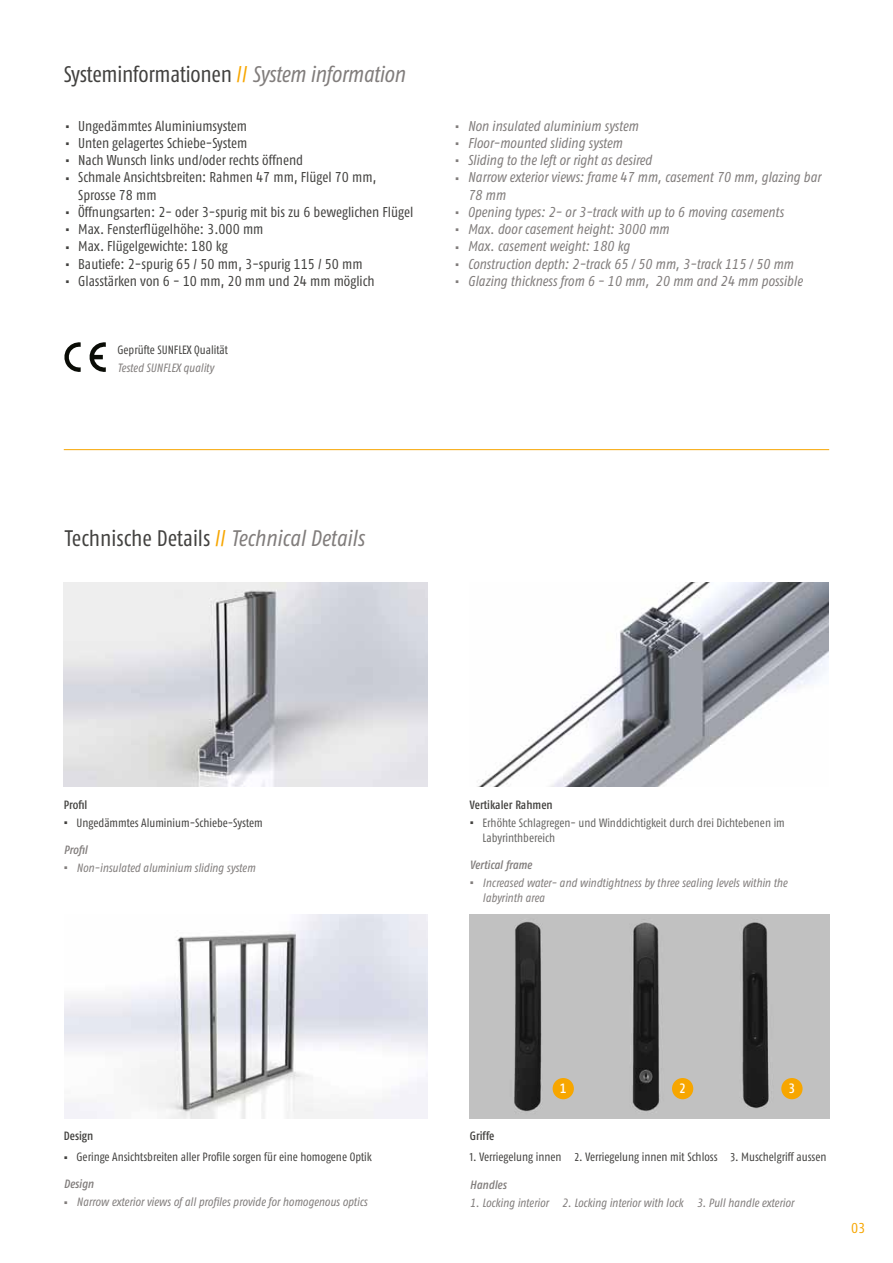
<style>
.page{position:relative;width:893px;height:1263px;background:#fff}
.page>*{position:absolute;margin:0;border:0;box-sizing:border-box;transform-origin:0 0}
.t1{font:22.5px "Fago Co Regular Tf";letter-spacing:-.01em;color:#42413f}
.t2{font:italic 14.25px/17.2px "Fago Co Regular Tf";color:#817d7c}
.t3{font:14.25px/17.2px "Fago Co Regular Tf";color:#42413f}
.t4{font:14.25px "Fago Co Regular Tf";color:#f7a600}
.t5{font:13.5px "Fago Co Med Tf";color:#fff}
.t6{font:italic 12px/15px "Fago Co Regular Tf";color:#817d7c}
.t7{font:12px "Fago Co Regular Lf";color:#42413f}
.t8{font:12px/15px "Fago Co Regular Lf";letter-spacing:-.005em;color:#656462}
.t9{font:12px "Fago Co Med Tf";color:#42413f}
.t10{font:italic 12px "Fago Co Med Tf";color:#817d7c}
.t11{font:12px "Fago Co Regular Tf";color:#42413f}
.s1{color:#f7a600}
.s2{font-style:italic;color:#817d7c}
.s3{color:#42413f}
</style>
<div class="page">
<svg style="left:64px;top:342px;width:17px;height:30px"></svg>
<svg style="left:89px;top:342px;width:17px;height:30px"></svg>
<hr style="left:64px;top:449px;width:765px;height:1px;background:#f7a600">
<img style="left:470px;top:914px;width:360px;height:204px">
<img style="left:479px;top:583px;width:350px;height:203px">
<img style="left:64px;top:914px;width:363px;height:205px">
<img style="left:64px;top:583px;width:363px;height:203px">
<div style="left:553px;top:1078px;width:21px;height:21px;background:#f7a600;border-radius:50%"></div>
<div style="left:672px;top:1078px;width:21px;height:21px;background:#f7a600;border-radius:50%"></div>
<div style="left:781px;top:1078px;width:22px;height:21px;background:#f7a600;border-radius:50%"></div>
<h1 class="t1" style="left:64px;top:61px;width:343px">Systeminformationen <span class="s1">//</span> <span class="s2">System information</span></h1>
<p class="t3" style="left:65px;top:117px;width:183px">▪ Ungedämmtes Aluminiumsystem</p>
<p class="t3" style="left:65px;top:134px;width:183px">▪ Unten gelagertes Schiebe-System</p>
<p class="t3" style="left:65px;top:151px;width:239px">▪ Nach Wunsch links und/oder rechts öffnend</p>
<p class="t3" style="left:78px;top:169px;width:300px;text-indent:-13px">▪ Schmale Ansichtsbreiten: Rahmen 47 mm, Flügel 70 mm,<br>Sprosse 78 mm</p>
<p class="t3" style="left:65px;top:203px;width:349px">▪ Öffnungsarten: 2- oder 3-spurig mit bis zu 6 beweglichen Flügel</p>
<p class="t3" style="left:65px;top:220px;width:199px">▪ Max. Fensterflügelhöhe: 3.000 mm</p>
<p class="t3" style="left:65px;top:238px;width:164px">▪ Max. Flügelgewichte: 180 kg</p>
<p class="t3" style="left:65px;top:255px;width:299px">▪ Bautiefe: 2-spurig 65 / 50 mm, 3-spurig 115 / 50 mm</p>
<p class="t3" style="left:65px;top:272px;width:311px">▪ Glasstärken von 6 - 10 mm, 20 mm und 24 mm möglich</p>
<p class="t11" style="left:117px;top:343px;width:112px">Geprüfte SUNFLEX Qualität</p>
<p class="t6" style="left:117px;top:360px;width:98px">Tested SUNFLEX quality</p>
<p class="t2" style="left:455px;top:117px;width:185px">▪ Non insulated aluminium system</p>
<p class="t2" style="left:455px;top:134px;width:169px">▪ Floor-mounted sliding system</p>
<p class="t2" style="left:455px;top:151px;width:198px">▪ Sliding to the left or right as desired</p>
<p class="t2" style="left:468px;top:168px;width:355px;text-indent:-13px">▪ Narrow exterior views: frame 47 mm, casement 70 mm, glazing bar<br>78 mm</p>
<p class="t2" style="left:455px;top:203px;width:330px">▪ Opening types: 2- or 3-track with up to 6 moving casements</p>
<p class="t2" style="left:455px;top:220px;width:216px">▪ Max. door casement height: 3000 mm</p>
<p class="t2" style="left:455px;top:237px;width:176px">▪ Max. casement weight: 180 kg</p>
<p class="t2" style="left:455px;top:255px;width:340px">▪ Construction depth: 2-track 65 / 50 mm, 3-track 115 / 50 mm</p>
<p class="t2" style="left:455px;top:272px;width:349px">▪ Glazing thickness from 6 - 10 mm, 20 mm and 24 mm possible</p>
<h1 class="t1" style="left:65px;top:526px;width:301px">Technische Details <span class="s1">//</span> <span class="s2">Technical Details</span></h1>
<p class="t9" style="left:64px;top:797px;width:25px">Profil</p>
<p class="t7" style="left:64px;top:815px;width:200px">▪ Ungedämmtes Aluminium-Schiebe-System</p>
<p class="t10" style="left:64px;top:842px;width:25px">Profil</p>
<p class="t6" style="left:64px;top:860px;width:193px">▪ Non-insulated aluminium sliding system</p>
<p class="t9" style="left:64px;top:1129px;width:31px">Design</p>
<p class="t7" style="left:64px;top:1150px;width:310px">▪ Geringe Ansichtsbreiten aller Profile sorgen für eine homogene Optik</p>
<p class="t10" style="left:64px;top:1177px;width:31px">Design</p>
<p class="t6" style="left:64px;top:1194px;width:305px">▪ Narrow exterior views of all profiles provide for homogenous optics</p>
<p class="t9" style="left:470px;top:797px;width:84px">Vertikaler Rahmen</p>
<p class="t8" style="left:483px;top:815px;width:304px;text-indent:-13px"><span class="s3">▪</span> Erhöhte Schlagregen- und Winddichtigkeit durch drei Dichtebenen im<br>Labyrinthbereich</p>
<p class="t10" style="left:470px;top:857px;width:64px">Vertical frame</p>
<p class="t6" style="left:483px;top:875px;width:306px;text-indent:-13px">▪ Increased water- and windtightness by three sealing levels within the labyrinth area</p>
<p class="t5" style="left:560px;top:1081px;width:8px">1</p>
<p class="t5" style="left:679px;top:1081px;width:8px">2</p>
<p class="t5" style="left:789px;top:1081px;width:8px">3</p>
<p class="t9" style="left:470px;top:1129px;width:26px">Griffe</p>
<p class="t7" style="left:470px;top:1150px;width:358px">1. Verriegelung innen 2. Verriegelung innen mit Schloss 3. Muschelgriff aussen</p>
<p class="t10" style="left:470px;top:1177px;width:38px">Handles</p>
<p class="t6" style="left:470px;top:1195px;width:326px">1. Locking interior 2. Locking interior with lock 3. Pull handle exterior</p>
<p class="t4" style="left:851px;top:1220px;width:16px">03</p>
</div>
